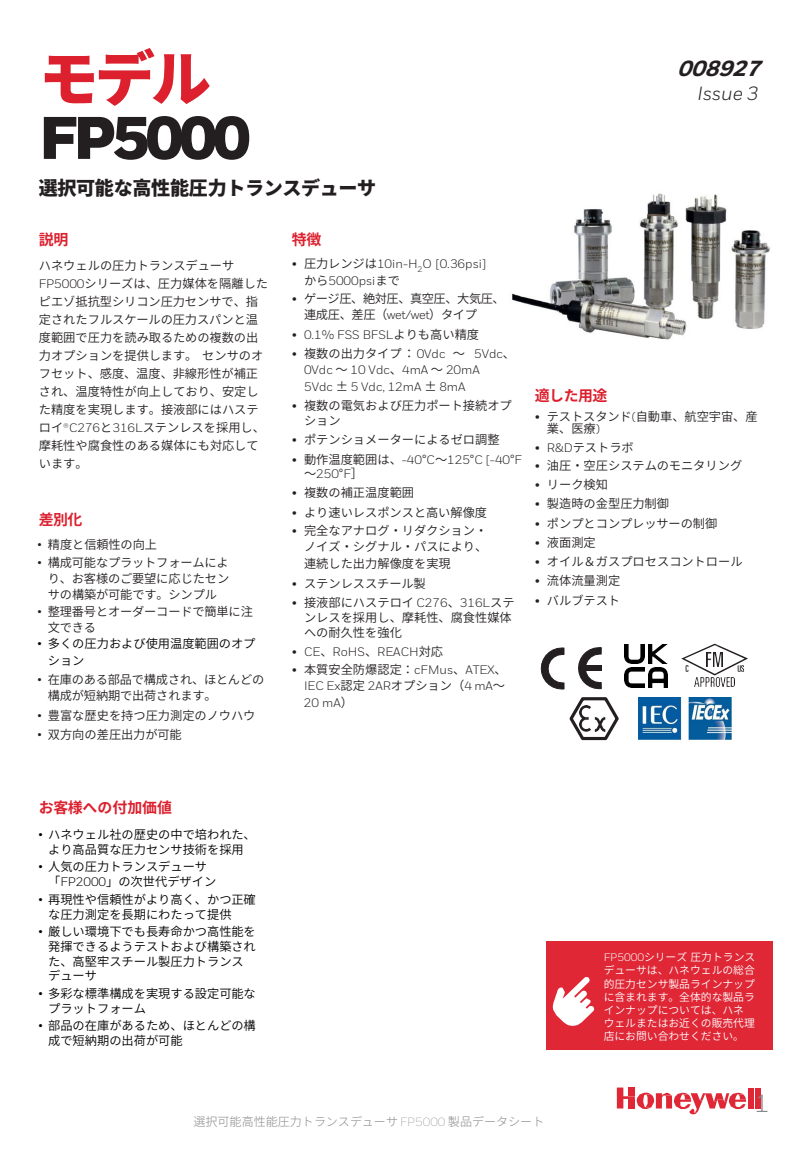
<style>
.page{position:relative;width:810px;height:1170px;background:#fff}
.page>*{position:absolute;margin:0;border:0;box-sizing:border-box;transform-origin:0 0}
.t1{font:900 60px/58.3px "Honeywell Sans";letter-spacing:-.065em;color:#231f20}
.Slide{font:24.9px "Honeywell Sans Web";color:#898989}
.t2{font:italic 800 21.75px "Honeywell Sans";color:#231f20}
.t3{font:800 19.05px "Source Han Sans";letter-spacing:-.02em;color:#231f20}
.t4{font:italic 19.05px "Honeywell Sans";color:#231f20}
.t5{font:700 15px "Source Han Sans";letter-spacing:-.025em;color:#dc202e}
.t6{font:700 15px "Source Han Sans";color:#dc202e}
.t7{font:12.3px/18px "Source Han Sans";color:#231f20}
.t8{font:12.3px/14.7px "Source Han Sans";color:#000}
.t9{font:12.3px/16.4px "Honeywell Sans Web";letter-spacing:-.005em;color:#231f20}
.t10{font:12.3px/16.4px "Source Han Sans";letter-spacing:-.03em;color:#231f20}
.Slide-2{font:300 12px "Source Han Sans";color:#898989}
.t11{font:10.8px/13px "Source Han Sans";color:#fff}
.s1{font-family:"Source Han Sans";font-weight:800;color:#dc202e}
.s2{font-family:"Honeywell Sans Web"}
.s3{font-family:"Arial"}
.s4{font-family:"Source Han Sans"}
</style>
<div class="page">
<img style="left:512px;top:193px;width:258px;height:147px">
<svg style="left:617px;top:1088px;width:129px;height:26px"></svg>
<div style="left:748px;top:1088px;width:6px;height:21px;background:#df2736"></div>
<div style="left:756px;top:1088px;width:5px;height:21px;background:#df2736"></div>
<svg style="left:541px;top:648px;width:23px;height:41px"></svg>
<svg style="left:578px;top:647px;width:24px;height:42px"></svg>
<div style="left:582px;top:666px;width:20px;height:5px;background:#231f20"></div>
<svg style="left:569px;top:697px;width:50px;height:44px"></svg>
<img style="left:579px;top:706px;width:28px;height:26px">
<img style="left:695px;top:677px;width:39px;height:10px">
<svg style="left:681px;top:644px;width:67px;height:32px"></svg>
<img style="left:638px;top:697px;width:93px;height:43px">
<img style="left:625px;top:644px;width:20px;height:20px">
<img style="left:648px;top:644px;width:20px;height:20px">
<img style="left:625px;top:667px;width:20px;height:20px">
<img style="left:648px;top:667px;width:20px;height:20px">
<div style="left:546px;top:941px;width:227px;height:109px;background:#df2736"></div>
<svg style="left:553px;top:977px;width:41px;height:49px"></svg>
<p class="t1" style="left:39px;top:53px;width:213px"><span class="s1">モデル<br></span>FP5000</p>
<p class="t3" style="left:39px;top:177px;width:339px">選択可能な高性能圧力トランスデューサ</p>
<p class="t2" style="left:677px;top:56px;width:93px">008927</p>
<p class="t4" style="left:697px;top:82px;width:63px">Issue 3</p>
<p class="t5" style="left:39px;top:231px;width:31px">説明</p>
<p class="t7" style="left:39px;top:256px;width:231px">ハネウェルの圧力トランスデューサ<br><span class="s2">FP5000</span>シリーズは、圧力媒体を隔離したピエゾ抵抗型シリコン圧力センサで、指定されたフルスケールの圧力スパンと温度範囲で圧力を読み取るための複数の出力オプションを提供します。センサのオフセット、感度、温度、非線形性が補正され、温度特性が向上しており、安定した精度を実現します。接液部にはハステロイ<span class="s2">®C276</span>と<span class="s2">316L</span>ステンレスを採用し、摩耗性や腐食性のある媒体にも対応しています。</p>
<p class="t5" style="left:39px;top:511px;width:45px">差別化</p>
<p class="t7" style="left:37px;top:536px;width:121px"><span class="s3">•</span> 精度と信頼性の向上</p>
<p class="t7" style="left:48px;top:554px;width:183px;line-height:16.4px;text-align:justify;text-indent:-10px"><span class="s3">•</span> 構成可能なプラットフォームにより、お客様のご要望に応じたセンサの構築が可能です。シンプル</p>
<p class="t7" style="left:48px;top:603px;width:207px;line-height:16.2px;text-indent:-10px"><span class="s3">•</span> 整理番号とオーダーコードで簡単に注文できる</p>
<p class="t8" style="left:48px;top:636px;width:209px;line-height:16.4px;text-indent:-10px"><span class="s3">•</span> 多くの圧力および使用温度範囲のオプション</p>
<p class="t7" style="left:48px;top:672px;width:218px;line-height:16.4px;text-indent:-10px"><span class="s3">•</span> 在庫のある部品で構成され、ほとんどの構成が短納期で出荷されます。</p>
<p class="t7" style="left:37px;top:706px;width:220px"><span class="s3">•</span> 豊富な歴史を持つ圧力測定のノウハウ</p>
<p class="t7" style="left:37px;top:726px;width:146px"><span class="s3">•</span> 双方向の差圧出力が可能</p>
<p class="t5" style="left:292px;top:231px;width:31px">特徴</p>
<p class="t9" style="left:304px;top:256px;width:184px;text-indent:-12px">• <span class="s4">圧力レンジは</span>10in-H<sub>2</sub>O [0.36psi]<span class="s4">から</span>5000psi<span class="s4">まで</span></p>
<p class="t10" style="left:304px;top:290px;width:202px;text-indent:-12px"><span class="s2">•</span> ゲージ圧、絶対圧、真空圧、大気圧、連成圧、差圧（<span class="s2">wet/wet</span>）タイプ</p>
<p class="t9" style="left:292px;top:327px;width:189px">• 0.1% FSS BFSL<span class="s4">よりも高い精度</span></p>
<p class="t9" style="left:304px;top:345px;width:213px;text-indent:-12px">• <span class="s4">複数の出力タイプ：</span>0Vdc <span class="s4">～</span> 5Vdc<span class="s4">、<br></span>0Vdc <span class="s4">～</span> 10 Vdc<span class="s4">、</span>4mA <span class="s4">～</span> 20mA</p>
<p class="t9" style="left:304px;top:379px;width:163px">5Vdc <span class="s4">±</span> 5 Vdc, 12mA <span class="s4">±</span> 8mA</p>
<p class="t7" style="left:304px;top:398px;width:209px;line-height:15px;text-indent:-12px"><span class="s2">•</span> 複数の電気および圧力ポート接続オプション</p>
<p class="t7" style="left:292px;top:431px;width:209px"><span class="s2">•</span> ポテンショメーターによるゼロ調整</p>
<p class="t9" style="left:304px;top:452px;width:220px;line-height:14.7px;text-indent:-12px">• <span class="s4">動作温度範囲は、</span>-40<span class="s4">°</span>C<span class="s4">～</span>125<span class="s4">°</span>C [-40<span class="s4">°</span>F<span class="s4">～</span>250<span class="s4">°</span>F<span class="s4">］</span></p>
<p class="t7" style="left:292px;top:483px;width:124px"><span class="s2">•</span> 複数の補正温度範囲</p>
<p class="t7" style="left:292px;top:504px;width:197px"><span class="s2">•</span> より速いレスポンスと高い解像度</p>
<p class="t7" style="left:304px;top:523px;width:185px;line-height:16.4px;text-align:justify;text-indent:-12px"><span class="s2">•</span> 完全なアナログ・リダクション・ノイズ・シグナル・パスにより、連続した出力解像度を実現</p>
<p class="t7" style="left:292px;top:575px;width:135px"><span class="s2">•</span> ステンレススチール製</p>
<p class="t7" style="left:304px;top:596px;width:212px;line-height:14.7px;text-indent:-12px"><span class="s2">•</span> 接液部にハステロイ <span class="s2">C276</span>、<span class="s2">316L</span>ステンレスを採用し、摩耗性、腐食性媒体への耐久性を強化</p>
<p class="t9" style="left:292px;top:643px;width:153px">• CE<span class="s4">、</span>RoHS<span class="s4">、</span>REACH<span class="s4">対応</span></p>
<p class="t9" style="left:304px;top:662px;width:204px;text-indent:-12px">• <span class="s4">本質安全防爆認定：</span>cFMus<span class="s4">、</span>ATEX<span class="s4">、<br></span>IEC Ex<span class="s4">認定</span> 2AR<span class="s4">オプション（</span>4 mA<span class="s4">～<br></span>20 mA<span class="s4">）</span></p>
<p class="t5" style="left:535px;top:387px;width:74px">適した用途</p>
<p class="t7" style="left:547px;top:411px;width:212px;line-height:11.7px;text-indent:-12px"><span class="s2">•</span> テストスタンド<span class="s2">(</span>自動車、航空宇宙、産業、医療<span class="s2">)</span></p>
<p class="t7" style="left:535px;top:439px;width:100px"><span class="s2">• R&amp;D</span>テストラボ</p>
<p class="t7" style="left:535px;top:457px;width:209px"><span class="s2">•</span> 油圧・空圧システムのモニタリング</p>
<p class="t7" style="left:535px;top:476px;width:75px"><span class="s2">•</span> リーク検知</p>
<p class="t7" style="left:535px;top:495px;width:136px"><span class="s2">•</span> 製造時の金型圧力制御</p>
<p class="t7" style="left:535px;top:514px;width:184px"><span class="s2">•</span> ポンプとコンプレッサーの制御</p>
<p class="t7" style="left:535px;top:534px;width:63px"><span class="s2">•</span> 液面測定</p>
<p class="t7" style="left:535px;top:553px;width:209px"><span class="s2">•</span> オイル＆ガスプロセスコントロール</p>
<p class="t7" style="left:535px;top:572px;width:87px"><span class="s2">•</span> 流体流量測定</p>
<p class="t7" style="left:535px;top:591px;width:87px"><span class="s2">•</span> バルブテスト</p>
<p class="t6" style="left:39px;top:799px;width:135px">お客様への付加価値</p>
<p class="t8" style="left:39px;top:827px;width:219px;text-align:center"><span class="s3">•</span> ハネウェル社の歴史の中で培われた、より高品質な圧力センサ技術を採用</p>
<p class="t8" style="left:48px;top:860px;width:170px;text-indent:-10px"><span class="s3">•</span> 人気の圧力トランスデューサ「<span class="s2">FP2000</span>」の次世代デザイン</p>
<p class="t8" style="left:48px;top:892px;width:209px;text-indent:-10px"><span class="s3">•</span> 再現性や信頼性がより高く、かつ正確な圧力測定を長期にわたって提供</p>
<p class="t8" style="left:48px;top:924px;width:209px;text-indent:-10px"><span class="s3">•</span> 厳しい環境下でも長寿命かつ高性能を発揮できるようテストおよび構築された、高堅牢スチール製圧力トランスデューサ</p>
<p class="t8" style="left:48px;top:986px;width:209px;text-indent:-10px"><span class="s3">•</span> 多彩な標準構成を実現する設定可能なプラットフォーム</p>
<p class="t8" style="left:48px;top:1019px;width:209px;text-indent:-10px"><span class="s3">•</span> 部品の在庫があるため、ほとんどの構成で短納期の出荷が可能</p>
<p class="t11" style="left:604px;top:951px;width:153px"><span class="s2">FP5000</span>シリーズ圧力トランスデューサは、ハネウェルの総合的圧力センサ製品ラインナップに含まれます。全体的な製品ラインナップについては、ハネウェルまたはお近くの販売代理店にお問い合わせください。</p>
<p class="Slide" style="left:755px;top:1089px;width:17px">1</p>
<p class="Slide-2" style="left:193px;top:1115px;width:352px">選択可能高性能圧力トランスデューサ <span class="s2">FP5000</span> 製品データシート</p>
</div>
